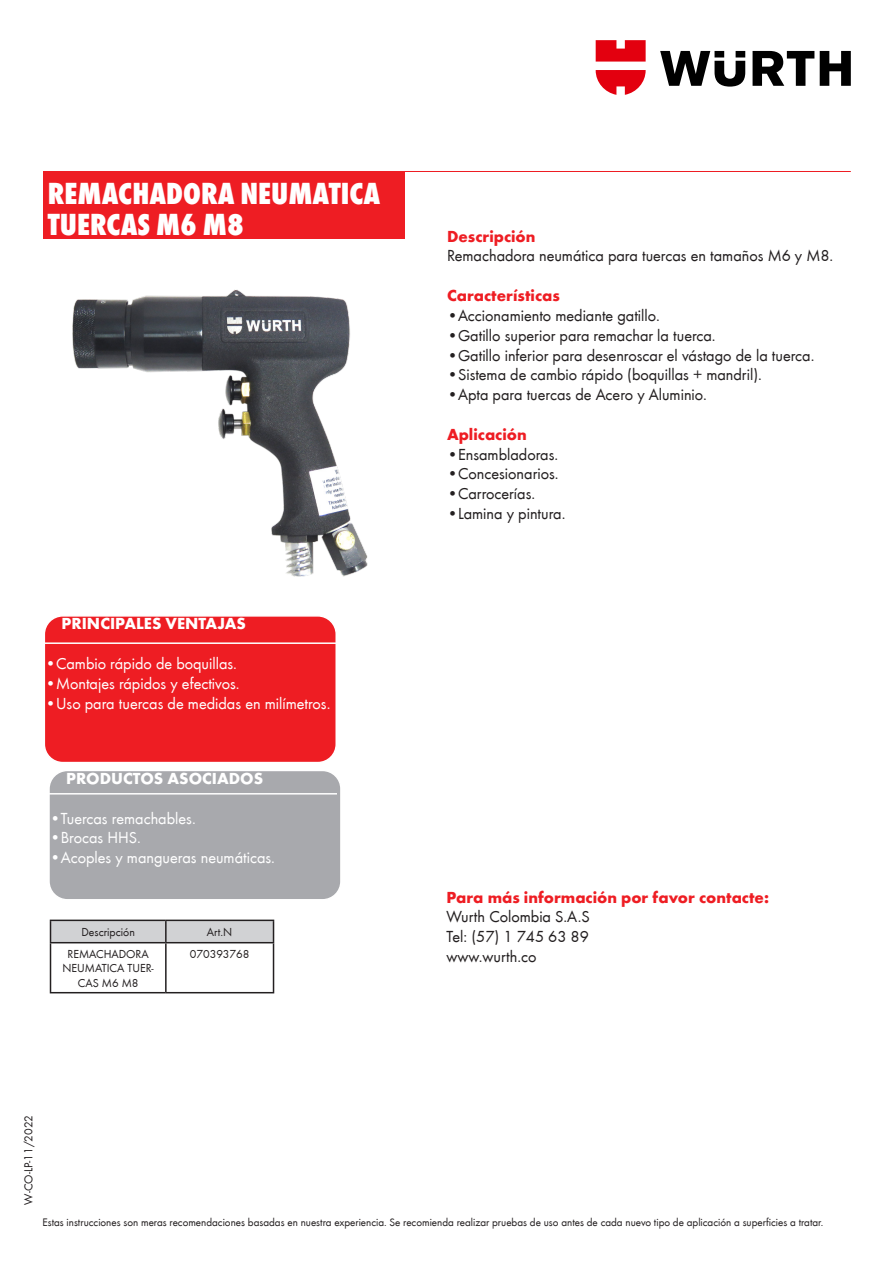
<style>
.page{position:relative;width:893px;height:1263px;background:#fff}
.page>*{position:absolute;margin:0;border:0;box-sizing:border-box;transform-origin:0 0}
.t1{font:800 condensed 31.5px/31.5px "Wuerth";color:#fff}
.t2{font:16.5px "Wuerth";color:#231f20}
.t3{font:16.5px "Wuerth";color:#fff}
.t4{font:700 16.5px "Wuerth";color:#ee1d23}
.t5{font:700 16.5px "Wuerth";color:#fff}
.t6{font:12px/14.4px "Wuerth";color:#231f20;text-align:center}
.t7{font:11.25px "Wuerth";color:#231f20}
</style>
<div class="page">
<hr style="left:43px;top:171px;width:808px;height:1px;background:#ee1d23">
<svg style="left:660px;top:51px;width:191px;height:36px"></svg>
<svg style="left:596px;top:40px;width:50px;height:55px"></svg>
<div style="left:43px;top:172px;width:362px;height:67px;background:#ee1d23"></div>
<hr style="left:50px;top:919px;width:116px;height:2px;background:#231f20">
<hr style="left:166px;top:919px;width:108px;height:2px;background:#231f20">
<svg style="left:50px;top:920px;width:224px;height:22px;background:#c4c5c7"></svg>
<hr style="left:50px;top:942px;width:116px;height:1px;background:#231f20">
<hr style="left:50px;top:943px;width:1px;height:49px;background:#231f20">
<hr style="left:166px;top:942px;width:108px;height:1px;background:#231f20">
<hr style="left:165px;top:943px;width:2px;height:49px;background:#231f20">
<hr style="left:273px;top:943px;width:1px;height:49px;background:#231f20">
<hr style="left:50px;top:992px;width:116px;height:1px;background:#231f20">
<hr style="left:166px;top:992px;width:108px;height:1px;background:#231f20">
<div style="left:49px;top:770px;width:292px;height:130px;background:#a8a9ad;border-radius:18px"></div>
<div style="left:48px;top:770px;width:294px;height:130px;border:2px solid #fff;border-radius:18px"></div>
<div style="left:44px;top:616px;width:292px;height:146px;background:#ee1d23;border-radius:18px"></div>
<div style="left:44px;top:615px;width:293px;height:148px;border:2px solid #fff;border-radius:18px"></div>
<hr style="left:44px;top:793px;width:293px;height:1px;background:#fff">
<hr style="left:44px;top:642px;width:293px;height:2px;background:#fff">
<img style="left:72px;top:289px;width:296px;height:288px">
<p class="t1" style="left:48px;top:175px;width:334px">REMACHADORA NEUMATICA<br>TUERCAS M6 M8</p>
<p class="t5" style="left:62px;top:612px;width:186px">PRINCIPALES VENTAJAS</p>
<p class="t3" style="left:45px;top:652px;width:193px">•Cambio rápido de boquillas.</p>
<p class="t3" style="left:45px;top:672px;width:196px">•Montajes rápidos y efectivos.</p>
<p class="t3" style="left:45px;top:692px;width:287px">•Uso para tuercas de medidas en milímetros.</p>
<p class="t5" style="left:66px;top:766px;width:198px">PRODUCTOS ASOCIADOS</p>
<p class="t3" style="left:50px;top:807px;width:148px">•Tuercas remachables.</p>
<p class="t3" style="left:50px;top:827px;width:93px">•Brocas HHS.</p>
<p class="t3" style="left:50px;top:846px;width:227px">•Acoples y mangueras neumáticas.</p>
<p class="t6" style="left:81px;top:924px;width:55px">Descripción</p>
<p class="t6" style="left:207px;top:924px;width:27px">Art.N</p>
<p class="t6" style="left:63px;top:946px;width:93px">REMACHADORA<br>NEUMATICA TUER-<br>CAS M6 M8</p>
<p class="t6" style="left:190px;top:946px;width:61px">070393768</p>
<p class="t4" style="left:447px;top:224px;width:90px">Descripción</p>
<p class="t2" style="left:447px;top:245px;width:388px">Remachadora neumática para tuercas en tamaños M6 y M8.</p>
<p class="t4" style="left:447px;top:283px;width:114px">Características</p>
<p class="t2" style="left:447px;top:304px;width:214px">•Accionamiento mediante gatillo.</p>
<p class="t2" style="left:447px;top:324px;width:270px">•Gatillo superior para remachar la tuerca.</p>
<p class="t2" style="left:447px;top:344px;width:369px">•Gatillo inferior para desenroscar el vástago de la tuerca.</p>
<p class="t2" style="left:447px;top:364px;width:316px">•Sistema de cambio rápido (boquillas + mandril).</p>
<p class="t2" style="left:447px;top:383px;width:261px">•Apta para tuercas de Acero y Aluminio.</p>
<p class="t4" style="left:447px;top:422px;width:81px">Aplicación</p>
<p class="t2" style="left:447px;top:443px;width:113px">•Ensambladoras.</p>
<p class="t2" style="left:447px;top:463px;width:113px">•Concesionarios.</p>
<p class="t2" style="left:447px;top:482px;width:90px">•Carrocerías.</p>
<p class="t2" style="left:447px;top:502px;width:120px">•Lamina y pintura.</p>
<p class="t4" style="left:446px;top:885px;width:324px">Para más información por favor contacte:</p>
<p class="t2" style="left:446px;top:906px;width:145px">Wurth Colombia S.A.S</p>
<p class="t2" style="left:446px;top:925px;width:144px">Tel: (57) 1 745 63 89</p>
<p class="t2" style="left:446px;top:945px;width:91px">www.wurth.co</p>
<p class="t6" style="left:21px;top:1205px;width:91px;rotate:-90deg">W-CO-LP-11/2022</p>
<p class="t7" style="left:43px;top:1214px;width:782px">Estas instrucciones son meras recomendaciones basadas en nuestra experiencia. Se recomienda realizar pruebas de uso antes de cada nuevo tipo de aplicación a superficies a tratar.</p>
</div>
